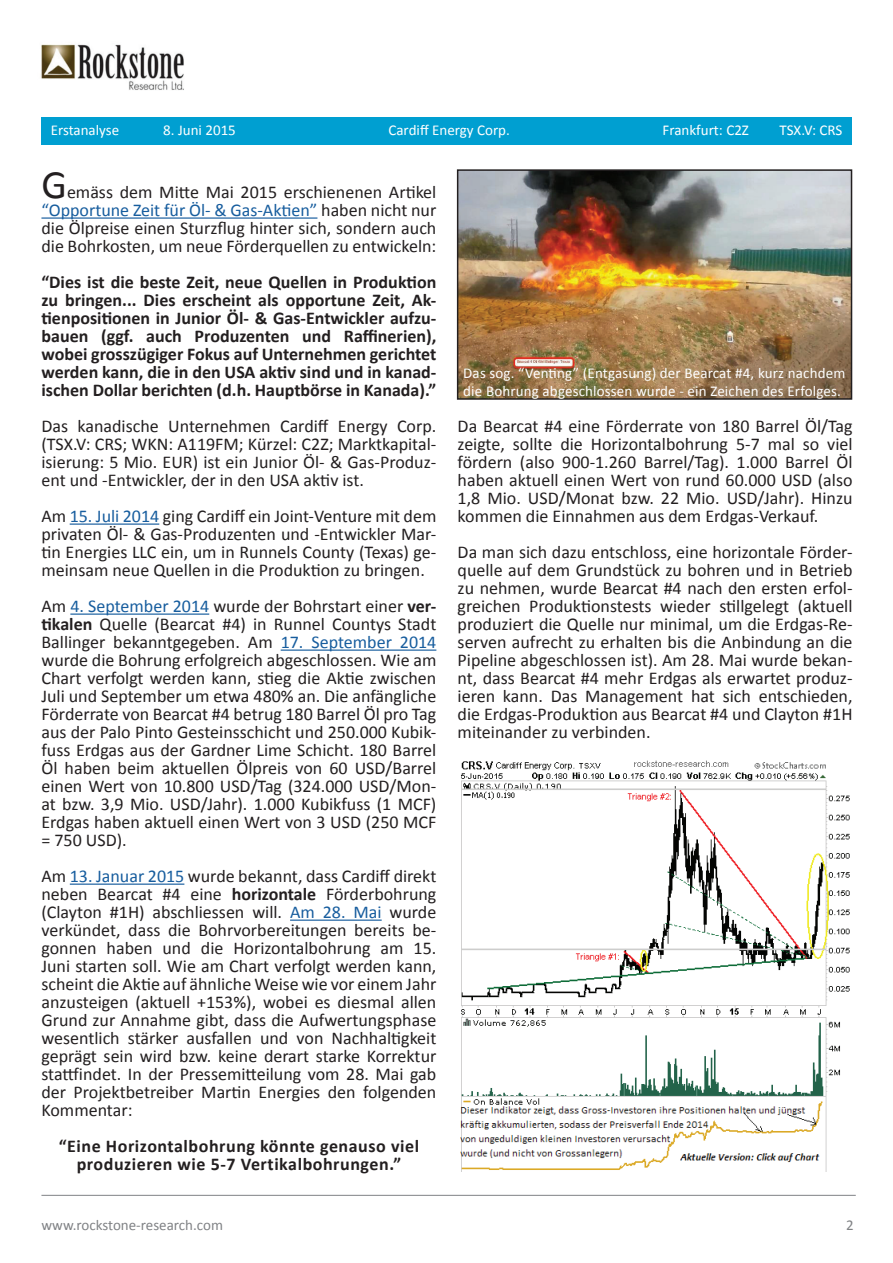
<style>
.page{position:relative;width:893px;height:1263px;background:#fff}
.page>*{position:absolute;margin:0;border:0;box-sizing:border-box;transform-origin:0 0}
.t1{font:40.5px "Calibri";color:#231f20}
.t2{font:18px/18px "Calibri";color:#231f20;text-align:justify}
.t3{font:700 18px/18px "Calibri";letter-spacing:.02em;color:#231f20;text-align:justify}
.t4{font:15px/18px "Calibri";letter-spacing:.01em;color:#fff}
.t5{font:15px "Calibri";color:#808285}
.s1{color:#175d9e}
.s2{font-weight:700}
</style>
<div class="page">
<hr style="left:41px;top:217px;width:276px;height:2px;background:#175d9e">
<hr style="left:70px;top:523px;width:89px;height:2px;background:#175d9e">
<hr style="left:70px;top:613px;width:139px;height:2px;background:#175d9e">
<hr style="left:281px;top:649px;width:155px;height:2px;background:#175d9e">
<hr style="left:70px;top:883px;width:114px;height:2px;background:#175d9e">
<hr style="left:290px;top:919px;width:92px;height:2px;background:#175d9e">
<img style="left:41px;top:44px;width:143px;height:46px">
<div style="left:41px;top:117px;width:810px;height:28px;background:#009fd1"></div>
<hr style="left:41px;top:1195px;width:815px;height:1px;background:#808285">
<img style="left:460px;top:172px;width:389px;height:225px">
<div style="left:457px;top:169px;width:395px;height:231px;border:2px solid #231f20"></div>
<img style="left:460px;top:760px;width:390px;height:411px">
<p class="t4" style="left:51px;top:121px;width:70px">Erstanalyse</p>
<p class="t4" style="left:163px;top:121px;width:74px">8. Juni 2015</p>
<p class="t4" style="left:388px;top:121px;width:123px">Cardiff Energy Corp.</p>
<p class="t4" style="left:662px;top:121px;width:88px">Frankfurt: C2Z</p>
<p class="t4" style="left:779px;top:121px;width:64px">TSX.V: CRS</p>
<h1 class="t1" style="left:41px;top:159px;width:27px">G</h1>
<p class="t2" style="left:41px;top:183px;width:396px;text-indent:26px">emäss dem Mitte Mai 2015 erschienenen Artikel <span class="s1">“Opportune Zeit für Öl- &amp; Gas-Aktien”</span> haben nicht nur die Ölpreise einen Sturzflug hinter sich, sondern auch die Bohrkosten, um neue Förderquellen zu entwickeln:</p>
<p class="t3" style="left:41px;top:273px;width:396px">“Dies ist die beste Zeit, neue Quellen in Produktion zu bringen... Dies erscheint als opportune Zeit, Ak&shy;tienpositionen in Junior Öl- &amp; Gas-Entwickler aufzu&shy;bauen (ggf. auch Produzenten und Raffinerien), wobei grosszügiger Fokus auf Unternehmen gerichtet werden kann, die in den USA aktiv sind und in kanad&shy;ischen Dollar berichten (d.h. Hauptbörse in Kanada).”</p>
<p class="t2" style="left:41px;top:417px;width:396px">Das kanadische Unternehmen Cardiff Energy Corp. (TSX.V: CRS; WKN: A119FM; Kürzel: C2Z; Marktkapital&shy;isierung: 5 Mio. EUR) ist ein Junior Öl- &amp; Gas-Produz&shy;ent und -Entwickler, der in den USA aktiv ist.</p>
<p class="t2" style="left:41px;top:507px;width:396px">Am <span class="s1">15. Juli 2014</span> ging Cardiff ein Joint-Venture mit dem privaten Öl- &amp; Gas-Produzenten und -Entwickler Mar&shy;tin Energies LLC ein, um in Runnels County (Texas) ge&shy;meinsam neue Quellen in die Produktion zu bringen.</p>
<p class="t2" style="left:41px;top:597px;width:396px">Am <span class="s1">4. September 2014</span> wurde der Bohrstart einer <span class="s2">ver&shy;tikalen</span> Quelle (Bearcat #4) in Runnel Countys Stadt Ballinger bekanntgegeben. Am <span class="s1">17. September 2014 </span>wurde die Bohrung erfolgreich abgeschlossen. Wie am Chart verfolgt werden kann, stieg die Aktie zwischen Juli und September um etwa 480% an. Die anfängliche Förderrate von Bearcat #4 betrug 180 Barrel Öl pro Tag aus der Palo Pinto Gesteinsschicht und 250.000 Kubik&shy;fuss Erdgas aus der Gardner Lime Schicht. 180 Barrel Öl haben beim aktuellen Ölpreis von 60 USD/Barrel einen Wert von 10.800 USD/Tag (324.000 USD/Mon&shy;at bzw. 3,9 Mio. USD/Jahr). 1.000 Kubikfuss (1 MCF)<br>Erdgas haben aktuell einen Wert von 3 USD (250 MCF = 750 USD).</p>
<p class="t2" style="left:41px;top:867px;width:396px">Am <span class="s1">13. Januar 2015</span> wurde bekannt, dass Cardiff direkt neben Bearcat #4 eine <span class="s2">horizontale</span> Förderbohrung (Clayton #1H) abschliessen will. <span class="s1">Am 28. Mai</span> wurde verkündet, dass die Bohrvorbereitungen bereits be&shy;gonnen haben und die Horizontalbohrung am 15.<br>Juni starten soll. Wie am Chart verfolgt werden kann, scheint die Aktie auf ähnliche Weise wie vor einem Jahr anzusteigen (aktuell +153%), wobei es diesmal allen Grund zur Annahme gibt, dass die Aufwertungsphase wesentlich stärker ausfallen und von Nachhaltigkeit geprägt sein wird bzw. keine derart starke Korrektur stattfindet. In der Pressemitteilung vom 28. Mai gab der Projektbetreiber Martin Energies den folgenden Kommentar:</p>
<p class="t3" style="left:59px;top:1137px;width:362px;text-align:center">“Eine Horizontalbohrung könnte genauso viel produzieren wie 5-7 Vertikalbohrungen.”</p>
<p class="t4" style="left:463px;top:364px;width:384px">Das sog. “Venting” (Entgasung) der Bearcat #4, kurz nachdem die Bohrung abgeschlossen wurde - ein Zeichen des Erfolges.</p>
<p class="t2" style="left:458px;top:417px;width:396px">Da Bearcat #4 eine Förderrate von 180 Barrel Öl/Tag zeigte, sollte die Horizontalbohrung 5-7 mal so viel fördern (also 900-1.260 Barrel/Tag). 1.000 Barrel Öl haben aktuell einen Wert von rund 60.000 USD (also 1,8 Mio. USD/Monat bzw. 22 Mio. USD/Jahr). Hinzu kommen die Einnahmen aus dem Erdgas-Verkauf.</p>
<p class="t2" style="left:458px;top:543px;width:396px">Da man sich dazu entschloss, eine horizontale Förder&shy;quelle auf dem Grundstück zu bohren und in Betrieb zu nehmen, wurde Bearcat #4 nach den ersten erfol&shy;greichen Produktionstests wieder stillgelegt (aktuell produziert die Quelle nur minimal, um die Erdgas-Re&shy;serven aufrecht zu erhalten bis die Anbindung an die Pipeline abgeschlossen ist). Am 28. Mai wurde bekan&shy;nt, dass Bearcat #4 mehr Erdgas als erwartet produz&shy;ieren kann. Das Management hat sich entschieden, die Erdgas-Produktion aus Bearcat #4 und Clayton #1H miteinander zu verbinden.</p>
<p class="t5" style="left:41px;top:1215px;width:183px">www.rockstone-research.com</p>
<p class="t5" style="left:846px;top:1215px;width:9px">2</p>
</div>
